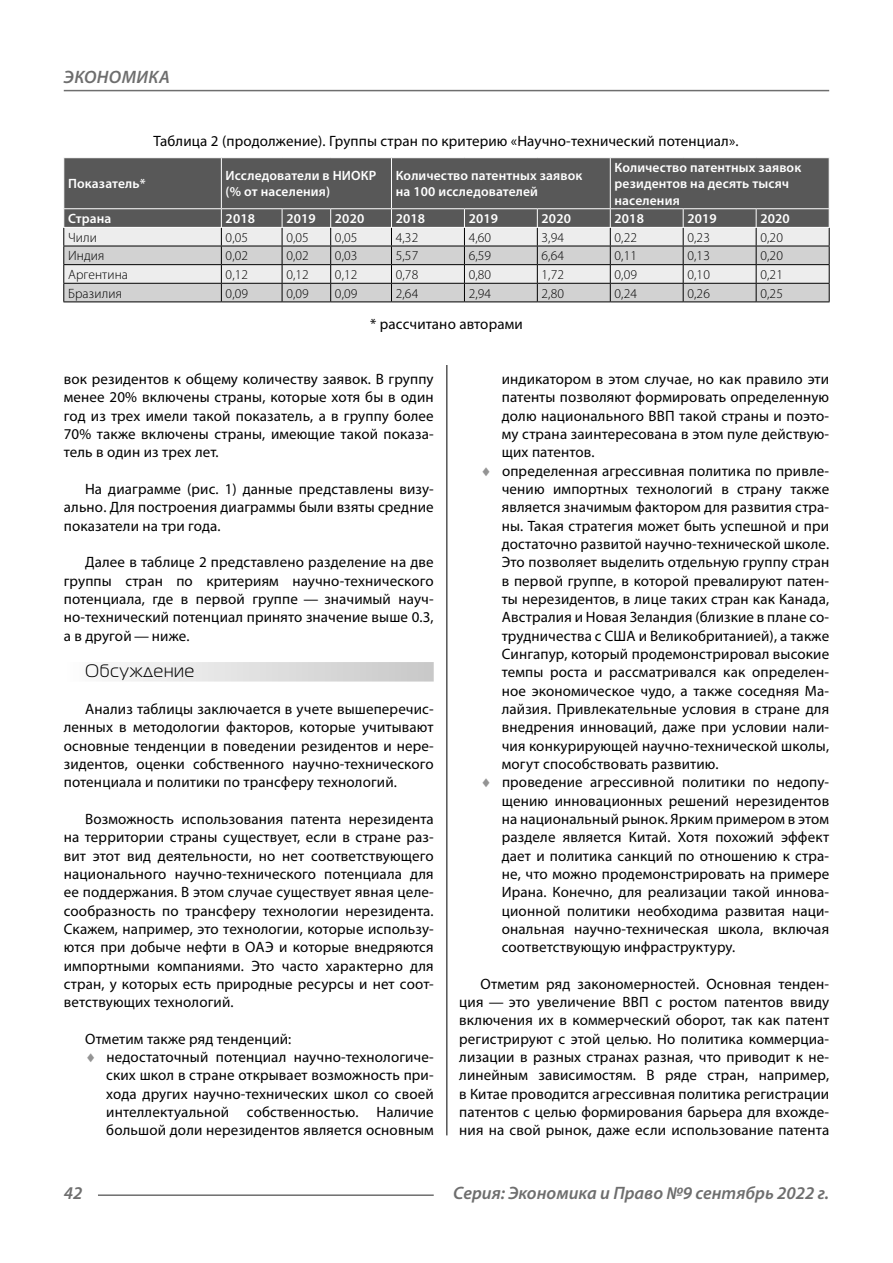
<style>
.page{position:relative;width:893px;height:1263px;background:#fff}
.page>*{position:absolute;margin:0;border:0;box-sizing:border-box;transform-origin:0 0}
.t1{font:italic 600 18px "Myriad Pro";color:#6e6e6e}
.Subheader{font:18px "Magistral C";letter-spacing:.05em;color:#000}
.Normal{font:15px/18.3px "Myriad Pro";letter-spacing:.01em;color:#000;text-align:justify}
.podpis{font:15px "Myriad Pro";letter-spacing:.01em;color:#000}
.Tab_header{font:600 13.5px/16.2px "Myriad Pro";letter-spacing:.01em;color:#fff}
.Tab_content{font:300 13.5px "Myriad Pro";letter-spacing:.01em;color:#000}
.s1{color:#949494}
</style>
<div class="page">
<hr style="left:446px;top:128px;width:1px;height:1007px;background:#000">
<div style="left:64px;top:662px;width:370px;height:19px;background:linear-gradient(to right,#fcfcfc,#c8c8c8)"></div>
<div style="left:64px;top:158px;width:765px;height:50px;background:#585858"></div>
<hr style="left:221px;top:158px;width:1px;height:50px;background:#fff">
<hr style="left:391px;top:158px;width:1px;height:50px;background:#fff">
<hr style="left:610px;top:158px;width:1px;height:50px;background:#fff">
<hr style="left:391px;top:208px;width:73px;height:1px;background:#fff">
<hr style="left:391px;top:157px;width:73px;height:1px;background:#fff">
<svg style="left:63px;top:209px;width:767px;height:93px;background:#bababa"></svg>
<hr style="left:63px;top:227px;width:158px;height:1px;background:#fff">
<hr style="left:221px;top:227px;width:61px;height:1px;background:#fff">
<hr style="left:282px;top:227px;width:49px;height:1px;background:#fff">
<hr style="left:331px;top:227px;width:60px;height:1px;background:#fff">
<hr style="left:391px;top:227px;width:73px;height:1px;background:#fff">
<hr style="left:464px;top:227px;width:73px;height:1px;background:#fff">
<hr style="left:537px;top:227px;width:73px;height:1px;background:#fff">
<hr style="left:610px;top:227px;width:73px;height:1px;background:#fff">
<hr style="left:683px;top:227px;width:73px;height:1px;background:#fff">
<hr style="left:756px;top:227px;width:74px;height:1px;background:#fff">
<div style="left:63px;top:128px;width:766px;height:29px;background:#fff"></div>
<hr style="left:98px;top:1194px;width:336px;height:2px;background:#6e6e6e">
<hr style="left:64px;top:90px;width:765px;height:1px;background:#6e6e6e">
<p class="t1" style="left:64px;top:66px;width:24px">Экономика</p>
<p class="podpis" style="left:154px;top:132px;width:585px">Таблица 2 (продолжение). Группы стран по критерию «Научно-технический потенциал».</p>
<p class="Tab_header" style="left:68px;top:175px;width:79px">Показатель*</p>
<p class="Tab_header" style="left:226px;top:167px;width:152px">Исследователи в НИОКР (% от населения)</p>
<p class="Tab_header" style="left:396px;top:167px;width:188px">Количество патентных заявок на 100 исследователей</p>
<p class="Tab_header" style="left:615px;top:159px;width:188px">Количество патентных заявок резидентов на десять тысяч населения</p>
<p class="Tab_header" style="left:68px;top:210px;width:45px">Страна</p>
<p class="Tab_header" style="left:226px;top:210px;width:31px">2018</p>
<p class="Tab_header" style="left:286px;top:210px;width:31px">2019</p>
<p class="Tab_header" style="left:335px;top:210px;width:31px">2020</p>
<p class="Tab_header" style="left:396px;top:210px;width:31px">2018</p>
<p class="Tab_header" style="left:469px;top:210px;width:31px">2019</p>
<p class="Tab_header" style="left:542px;top:210px;width:31px">2020</p>
<p class="Tab_header" style="left:615px;top:210px;width:31px">2018</p>
<p class="Tab_header" style="left:687px;top:210px;width:31px">2019</p>
<p class="Tab_header" style="left:760px;top:210px;width:31px">2020</p>
<p class="Tab_content" style="left:68px;top:229px;width:30px">Чили</p>
<p class="Tab_content" style="left:226px;top:229px;width:24px">0,05</p>
<p class="Tab_content" style="left:286px;top:229px;width:24px">0,05</p>
<p class="Tab_content" style="left:335px;top:229px;width:24px">0,05</p>
<p class="Tab_content" style="left:396px;top:229px;width:24px">4,32</p>
<p class="Tab_content" style="left:469px;top:229px;width:24px">4,60</p>
<p class="Tab_content" style="left:542px;top:229px;width:24px">3,94</p>
<p class="Tab_content" style="left:615px;top:229px;width:24px">0,22</p>
<p class="Tab_content" style="left:687px;top:229px;width:24px">0,23</p>
<p class="Tab_content" style="left:760px;top:229px;width:24px">0,20</p>
<p class="Tab_content" style="left:68px;top:248px;width:38px">Индия</p>
<p class="Tab_content" style="left:226px;top:248px;width:24px">0,02</p>
<p class="Tab_content" style="left:286px;top:248px;width:24px">0,02</p>
<p class="Tab_content" style="left:335px;top:248px;width:24px">0,03</p>
<p class="Tab_content" style="left:396px;top:248px;width:24px">5,57</p>
<p class="Tab_content" style="left:469px;top:248px;width:24px">6,59</p>
<p class="Tab_content" style="left:542px;top:248px;width:24px">6,64</p>
<p class="Tab_content" style="left:615px;top:248px;width:24px">0,11</p>
<p class="Tab_content" style="left:687px;top:248px;width:24px">0,13</p>
<p class="Tab_content" style="left:760px;top:248px;width:24px">0,20</p>
<p class="Tab_content" style="left:68px;top:266px;width:62px">Аргентина</p>
<p class="Tab_content" style="left:226px;top:266px;width:24px">0,12</p>
<p class="Tab_content" style="left:286px;top:266px;width:24px">0,12</p>
<p class="Tab_content" style="left:335px;top:266px;width:24px">0,12</p>
<p class="Tab_content" style="left:396px;top:266px;width:24px">0,78</p>
<p class="Tab_content" style="left:469px;top:266px;width:24px">0,80</p>
<p class="Tab_content" style="left:542px;top:266px;width:24px">1,72</p>
<p class="Tab_content" style="left:615px;top:266px;width:24px">0,09</p>
<p class="Tab_content" style="left:687px;top:266px;width:24px">0,10</p>
<p class="Tab_content" style="left:760px;top:266px;width:24px">0,21</p>
<p class="Tab_content" style="left:68px;top:285px;width:55px">Бразилия</p>
<p class="Tab_content" style="left:226px;top:285px;width:24px">0,09</p>
<p class="Tab_content" style="left:286px;top:285px;width:24px">0,09</p>
<p class="Tab_content" style="left:335px;top:285px;width:24px">0,09</p>
<p class="Tab_content" style="left:396px;top:285px;width:24px">2,64</p>
<p class="Tab_content" style="left:469px;top:285px;width:24px">2,94</p>
<p class="Tab_content" style="left:542px;top:285px;width:24px">2,80</p>
<p class="Tab_content" style="left:615px;top:285px;width:24px">0,24</p>
<p class="Tab_content" style="left:687px;top:285px;width:24px">0,26</p>
<p class="Tab_content" style="left:760px;top:285px;width:24px">0,25</p>
<p class="podpis" style="left:370px;top:315px;width:154px">* рассчитано авторами</p>
<p class="Normal" style="left:64px;top:370px;width:371px">вок резидентов к общему количеству заявок. В группу менее 20% включены страны, которые хотя бы в один год из трех имели такой показатель, а в группу более 70% также включены страны, имеющие такой показа&shy;тель в один из трех лет.</p>
<p class="Normal" style="left:64px;top:480px;width:371px;text-indent:21px">На диаграмме (рис. 1) данные представлены визу&shy;ально. Для построения диаграммы были взяты средние показатели на три года.</p>
<p class="Normal" style="left:64px;top:553px;width:371px;text-indent:21px">Далее в таблице 2 представлено разделение на две группы стран по критериям научно-технического потенциала, где в первой группе — значимый науч&shy;но-технический потенциал принято значение выше 0.3, а в другой — ниже.</p>
<p class="Subheader" style="left:85px;top:661px;width:111px">Обсуждение</p>
<p class="Normal" style="left:64px;top:699px;width:371px;text-indent:21px">Анализ таблицы заключается в учете вышеперечис&shy;ленных в методологии факторов, которые учитывают основные тенденции в поведении резидентов и нере&shy;зидентов, оценки собственного научно-технического потенциала и политики по трансферу технологий.</p>
<p class="Normal" style="left:64px;top:809px;width:371px;text-indent:21px">Возможность использования патента нерезидента на территории страны существует, если в стране раз&shy;вит этот вид деятельности, но нет соответствующего национального научно-технического потенциала для ее поддержания. В этом случае существует явная целе&shy;сообразность по трансферу технологии нерезидента.<br>Скажем, например, это технологии, которые использу&shy;ются при добыче нефти в ОАЭ и которые внедряются импортными компаниями. Это часто характерно для стран, у которых есть природные ресурсы и нет соот&shy;ветствующих технологий.</p>
<p class="Normal" style="left:85px;top:1029px;width:208px">Отметим также ряд тенденций:</p>
<p class="Normal" style="left:106px;top:1048px;width:329px;text-indent:-21px"><span class="s1">♦</span> недостаточный потенциал научно-технологиче&shy;ских школ в стране открывает возможность при&shy;хода других научно-технических школ со своей интеллектуальной собственностью.</p>
<p class="Normal" style="left:106px;top:1103px;width:329px;text-align:right">Наличие<br>большой доли нерезидентов является основным</p>
<p class="Normal" style="left:502px;top:370px;width:329px">индикатором в этом случае, но как правило эти патенты позволяют формировать определенную долю национального ВВП такой страны и поэто&shy;му страна заинтересована в этом пуле действую&shy;щих патентов.</p>
<p class="Normal" style="left:502px;top:461px;width:329px;text-indent:-21px"><span class="s1">♦</span> определенная агрессивная политика по привле&shy;чению импортных технологий в страну также является значимым фактором для развития стра&shy;ны. Такая стратегия может быть успешной и при достаточно развитой научно-технической школе.<br>Это позволяет выделить отдельную группу стран в первой группе, в которой превалируют патен&shy;ты нерезидентов, в лице таких стран как Канада, Австралия и Новая Зеландия (близкие в плане со&shy;трудничества с США и Великобританией), а также Сингапур, который продемонстрировал высокие темпы роста и рассматривался как определен&shy;ное экономическое чудо, а также соседняя Ма&shy;лайзия. Привлекательные условия в стране для внедрения инноваций, даже при условии нали&shy;чия конкурирующей научно-технической школы, могут способствовать развитию.</p>
<p class="Normal" style="left:502px;top:773px;width:329px;text-indent:-21px"><span class="s1">♦</span> проведение агрессивной политики по недопу&shy;щению инновационных решений нерезидентов на национальный рынок. Ярким примером в этом разделе является Китай. Хотя похожий эффект дает и политика санкций по отношению к стра&shy;не, что можно продемонстрировать на примере Ирана. Конечно, для реализации такой иннова&shy;ционной политики необходима развитая наци&shy;ональная научно-техническая школа, включая соответствующую инфраструктуру.</p>
<p class="Normal" style="left:459px;top:974px;width:371px;text-indent:21px">Отметим ряд закономерностей. Основная тенден&shy;ция — это увеличение ВВП с ростом патентов ввиду включения их в коммерческий оборот, так как патент регистрируют с этой целью. Но политика коммерциа&shy;лизации в разных странах разная, что приводит к не&shy;линейным зависимостям. В ряде стран, например, в Китае проводится агрессивная политика регистрации патентов с целью формирования барьера для вхожде&shy;ния на свой рынок, даже если использование патента</p>
<p class="t1" style="left:64px;top:1182px;width:20px">42</p>
<p class="t1" style="left:453px;top:1182px;width:377px">Серия: Экономика и Право №9 сентябрь 2022 г.</p>
</div>
